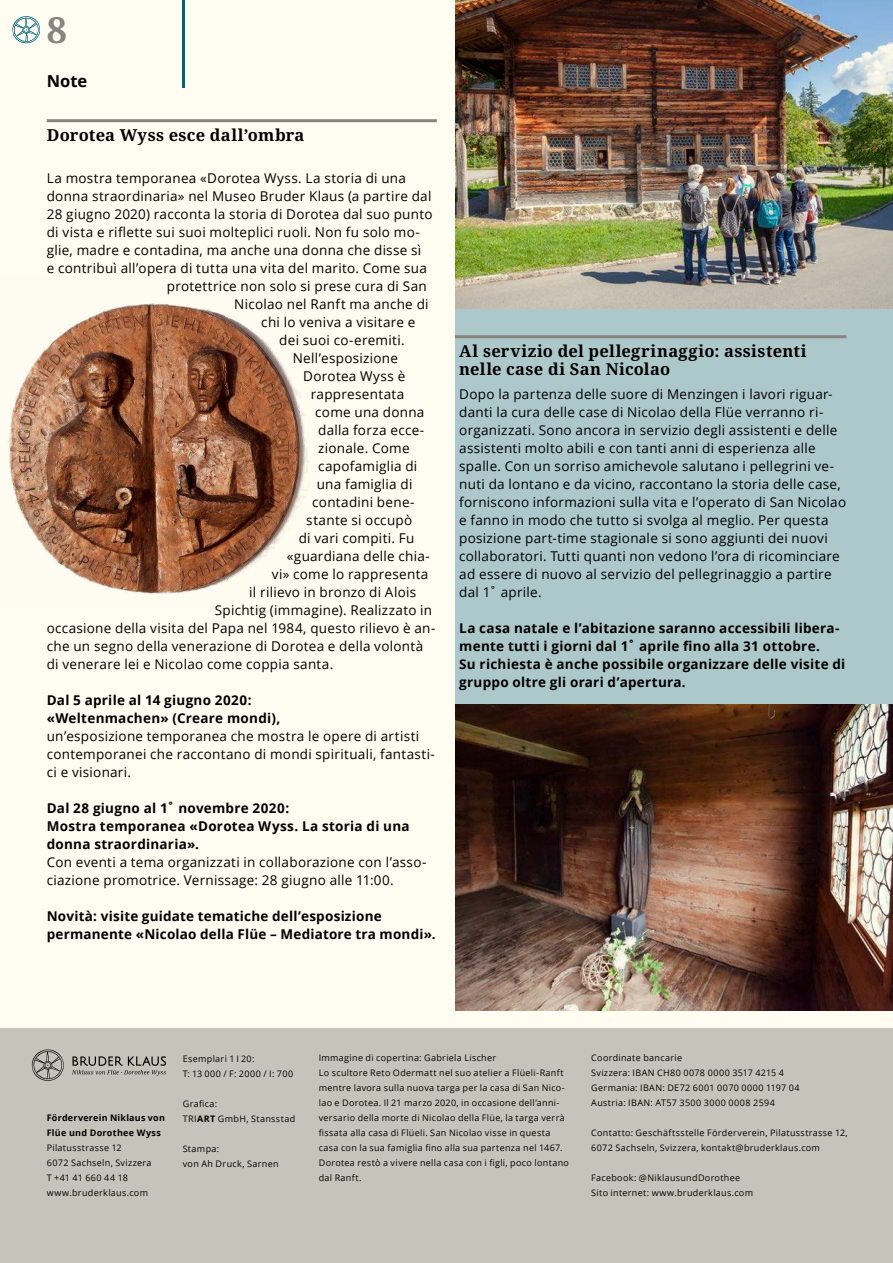
<style>
.page{position:relative;width:893px;height:1263px;background:#fff}
.page>*{position:absolute;margin:0;border:0;box-sizing:border-box;transform-origin:0 0}
.t1{font:700 36px "Noto Serif";color:#878786}
.t2{font:700 16.5px/18px "Noto Serif";letter-spacing:.015em;color:#000}
.t3{font:700 16.5px "Open Sans";color:#000}
.t4{font:13.5px/18px "Open Sans";letter-spacing:.02em;color:#000}
.t5{font:700 13.5px/18px "Open Sans";letter-spacing:.02em;color:#000}
.t6{font:9px/15px "Open Sans";letter-spacing:.035em;color:#000}
.t7{font:700 9px/15px "Open Sans";letter-spacing:.03em;color:#000}
.s1{font-weight:700}
</style>
<div class="page">
<img style="left:0;top:0;width:893px;height:1263px">
<h1 class="t1" style="left:47px;top:15px;width:22px">8</h1>
<p class="t3" style="left:47px;top:75px;width:42px">Note</p>
<p class="t2" style="left:47px;top:127px;width:259px">Dorotea Wyss esce dall’ombra</p>
<p class="t4" style="left:47px;top:168px;width:361px">La mostra temporanea «Dorotea Wyss. La storia di una</p>
<p class="t4" style="left:47px;top:186px;width:386px">donna straordinaria» nel Museo Bruder Klaus (a partire dal</p>
<p class="t4" style="left:47px;top:204px;width:387px">28 giugno 2020) racconta la storia di Dorotea dal suo punto</p>
<p class="t4" style="left:47px;top:222px;width:375px">di vista e riflette sui suoi molteplici ruoli. Non fu solo mo-</p>
<p class="t4" style="left:47px;top:240px;width:376px">glie, madre e contadina, ma anche una donna che disse sì</p>
<p class="t4" style="left:47px;top:258px;width:382px">e contribuì all’opera di tutta una vita del marito. Come sua</p>
<p class="t4" style="left:167px;top:276px;width:261px">protettrice non solo si prese cura di San</p>
<p class="t4" style="left:234px;top:294px;width:196px">Nicolao nel Ranft ma anche di</p>
<p class="t4" style="left:261px;top:312px;width:156px">chi lo veniva a visitare e</p>
<p class="t4" style="left:279px;top:330px;width:127px">dei suoi co-eremiti.</p>
<p class="t4" style="left:293px;top:348px;width:107px">Nell’esposizione</p>
<p class="t4" style="left:303px;top:366px;width:103px">Dorotea Wyss è</p>
<p class="t4" style="left:311px;top:384px;width:95px">rappresentata</p>
<p class="t4" style="left:315px;top:403px;width:111px">come una donna</p>
<p class="t4" style="left:318px;top:420px;width:107px">dalla forza ecce-</p>
<p class="t4" style="left:318px;top:438px;width:93px">zionale. Come</p>
<p class="t4" style="left:318px;top:456px;width:100px">capofamiglia di</p>
<p class="t4" style="left:317px;top:474px;width:97px">una famiglia di</p>
<p class="t4" style="left:312px;top:492px;width:104px">contadini bene-</p>
<p class="t4" style="left:306px;top:510px;width:108px">stante si occupò</p>
<p class="t4" style="left:299px;top:528px;width:117px">di vari compiti. Fu</p>
<p class="t4" style="left:287px;top:546px;width:145px">«guardiana delle chia-</p>
<p class="t4" style="left:272px;top:564px;width:158px">vi» come lo rappresenta</p>
<p class="t4" style="left:249px;top:582px;width:168px">il rilievo in bronzo di Alois</p>
<p class="t4" style="left:215px;top:600px;width:219px">Spichtig (immagine). Realizzato in</p>
<p class="t4" style="left:47px;top:618px;width:390px">occasione della visita del Papa nel 1984, questo rilievo è an-</p>
<p class="t4" style="left:47px;top:636px;width:378px">che un segno della venerazione di Dorotea e della volontà</p>
<p class="t4" style="left:47px;top:654px;width:288px">di venerare lei e Nicolao come coppia santa.</p>
<p class="t5" style="left:47px;top:692px;width:235px">Dal 5 aprile al 14 giugno 2020: «Weltenmachen» (Creare mondi),</p>
<p class="t4" style="left:47px;top:726px;width:390px">un’esposizione temporanea che mostra le opere di artisti contemporanei che raccontano di mondi spirituali, fantasti&shy;ci e visionari.</p>
<p class="t5" style="left:47px;top:798px;width:364px">Dal 28 giugno al 1˚ novembre 2020:<br>Mostra temporanea «Dorotea Wyss. La storia di una donna straordinaria».</p>
<p class="t4" style="left:47px;top:852px;width:381px">Con eventi a tema organizzati in collaborazione con l’asso&shy;ciazione promotrice. Vernissage: 28 giugno alle 11:00.</p>
<p class="t5" style="left:47px;top:908px;width:390px">Novità: visite guidate tematiche dell’esposizione permanente «Nicolao della Flüe – Mediatore tra mondi».</p>
<p class="t2" style="left:459px;top:343px;width:349px">Al servizio del pellegrinaggio: assistenti nelle case di San Nicolao</p>
<p class="t4" style="left:459px;top:384px;width:388px">Dopo la partenza delle suore di Menzingen i lavori riguar&shy;danti la cura delle case di Nicolao della Flüe verranno ri&shy;organizzati. Sono ancora in servizio degli assistenti e delle assistenti molto abili e con tanti anni di esperienza alle spalle. Con un sorriso amichevole salutano i pellegrini ve&shy;nuti da lontano e da vicino, raccontano la storia delle case, forniscono informazioni sulla vita e l’operato di San Nicolao e fanno in modo che tutto si svolga al meglio. Per questa posizione part-time stagionale si sono aggiunti dei nuovi collaboratori. Tutti quanti non vedono l’ora di ricominciare ad essere di nuovo al servizio del pellegrinaggio a partire dal 1˚ aprile.</p>
<p class="t5" style="left:459px;top:620px;width:388px">La casa natale e l’abitazione saranno accessibili libera&shy;mente tutti i giorni dal 1˚ aprile fino alla 31 ottobre.<br>Su richiesta è anche possibile organizzare delle visite di gruppo oltre gli orari d’apertura.</p>
<p class="t7" style="left:47px;top:1111px;width:120px">Förderverein Niklaus von<br>Flüe und Dorothee Wyss</p>
<p class="t6" style="left:47px;top:1140px;width:106px">Pilatusstrasse 12<br>6072 Sachseln, Svizzera<br>T +41 41 660 44 18 www.bruderklaus.com</p>
<p class="t6" style="left:183px;top:1051px;width:112px">Esemplari 1 I 20:<br>T: 13 000 / F: 2000 / I: 700</p>
<p class="t6" style="left:183px;top:1096px;width:114px">Grafica:<br>TRI<span class="s1">ART</span> GmbH, Stansstad</p>
<p class="t6" style="left:183px;top:1141px;width:97px">Stampa:<br>von Ah Druck, Sarnen</p>
<p class="t6" style="left:319px;top:1050px;width:252px">Immagine di copertina: Gabriela Lischer<br>Lo scultore Reto Odermatt nel suo atelier a Flüeli-Ranft mentre lavora sulla nuova targa per la casa di San Nico&shy;lao e Dorotea. Il 21 marzo 2020, in occasione dell’anni&shy;versario della morte di Nicolao della Flüe, la targa verrà fissata alla casa di Flüeli. San Nicolao visse in questa casa con la sua famiglia fino alla sua partenza nel 1467.<br>Dorotea restò a vivere nella casa con i figli, poco lontano dal Ranft.</p>
<p class="t6" style="left:591px;top:1050px;width:210px">Coordinate bancarie<br>Svizzera: IBAN CH80 0078 0000 3517 4215 4<br>Germania: IBAN: DE72 6001 0070 0000 1197 04<br>Austria: IBAN: AT57 3500 3000 0008 2594</p>
<p class="t6" style="left:591px;top:1125px;width:258px">Contatto: Geschäftsstelle Förderverein, Pilatusstrasse 12,<br>6072 Sachseln, Svizzera, kontakt@bruderklaus.com</p>
<p class="t6" style="left:591px;top:1170px;width:163px">Facebook: @NiklausundDorothee<br>Sito internet: www.bruderklaus.com</p>
</div>
